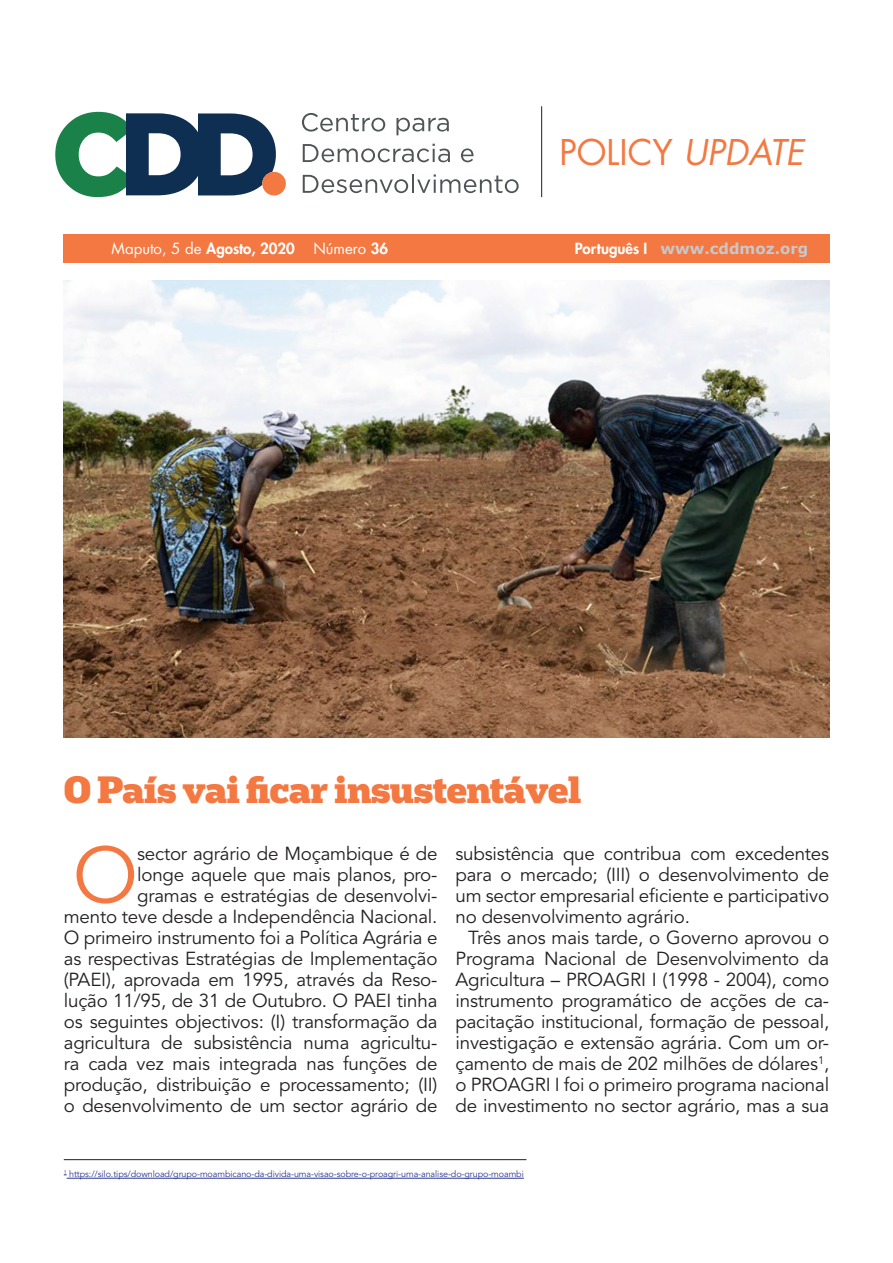
<style>
.page{position:relative;width:893px;height:1263px;background:#fff}
.page>*{position:absolute;margin:0;border:0;box-sizing:border-box;transform-origin:0 0}
.t1{font:78px "Avenir LT Std";color:#f37841}
.t2{font:900 36px "Popular";letter-spacing:-.01em;color:#f37841}
.t3{font:34.5px "Futura LT";color:#f37841}
.t4{font:18.75px/21px "Avenir LT Std";letter-spacing:-.01em;color:#231f20;text-align:justify}
.t5{font:15px "Futura LT";color:#fff}
.t6{font:700 15px "Verdana";color:#c7c8ca}
.t7{font:9px "Avenir LT Std";letter-spacing:-.01em;color:#2c3594}
.s1{font-style:italic}
.s2{font-weight:800}
.s3{font-family:"Futura LT";font-weight:800;color:#fff}
</style>
<div class="page">
<div style="left:64px;top:234px;width:766px;height:28px;background:#f37841"></div>
<svg style="left:55px;top:112px;width:231px;height:85px"></svg>
<svg style="left:302px;top:113px;width:83px;height:19px"></svg>
<svg style="left:396px;top:118px;width:53px;height:17px"></svg>
<svg style="left:303px;top:144px;width:147px;height:18px"></svg>
<svg style="left:461px;top:148px;width:12px;height:14px"></svg>
<svg style="left:303px;top:174px;width:216px;height:19px"></svg>
<hr style="left:541px;top:106px;width:1px;height:91px;background:#231f20">
<img style="left:64px;top:281px;width:765px;height:457px">
<hr style="left:67px;top:1178px;width:457px;height:1px;background:#2c3594">
<hr style="left:64px;top:1159px;width:462px;height:1px;background:#231f20">
<h3 class="t3" style="left:560px;top:130px;width:246px">POLICY <span class="s1">UPDATE</span></h3>
<p class="t5" style="left:112px;top:239px;width:278px">Maputo, 5 de <span class="s2">Agosto, 2020</span> Número <span class="s2">36</span></p>
<p class="t6" style="left:575px;top:238px;width:235px"><span class="s3">Português I</span> www.cddmoz.org</p>
<h2 class="t2" style="left:64px;top:766px;width:519px">O País vai ficar insustentável</h2>
<h1 class="t1" style="left:73px;top:830px;width:67px">O</h1>
<p class="t4" style="left:64px;top:844px;width:375px;text-align:right">sector agrário de Moçambique é de<br>longe aquele que mais planos, pro-<br>gramas e estratégias de desenvolvi-<br>mento teve desde a Independência Nacional.<br>O primeiro instrumento foi a Política Agrária e as respectivas Estratégias de Implementação (PAEI), aprovada em 1995, através da Reso&shy;lução 11/95, de 31 de Outubro. O PAEI tinha os seguintes objectivos: (I) transformação da agricultura de subsistência numa agricultu&shy;ra cada vez mais integrada nas funções de produção, distribuição e processamento; (II) o desenvolvimento de um sector agrário de</p>
<p class="t4" style="left:455px;top:844px;width:375px">subsistência que contribua com excedentes para o mercado; (III) o desenvolvimento de um sector empresarial eficiente e participativo no desenvolvimento agrário.</p>
<p class="t4" style="left:455px;top:928px;width:375px;text-indent:13px">Três anos mais tarde, o Governo aprovou o Programa Nacional de Desenvolvimento da Agricultura – PROAGRI I (1998 - 2004), como instrumento programático de acções de ca&shy;pacitação institucional, formação de pessoal, investigação e extensão agrária. Com um or&shy;çamento de mais de 202 milhões de dólares<sup>1</sup>, o PROAGRI I foi o primeiro programa nacional de investimento no sector agrário, mas a sua</p>
<p class="t7" style="left:64px;top:1169px;width:462px"><sup>1</sup> https://silo.tips/download/grupo-moambicano-da-divida-uma-visao-sobre-o-proagri-uma-analise-do-grupo-moambi</p>
</div>
